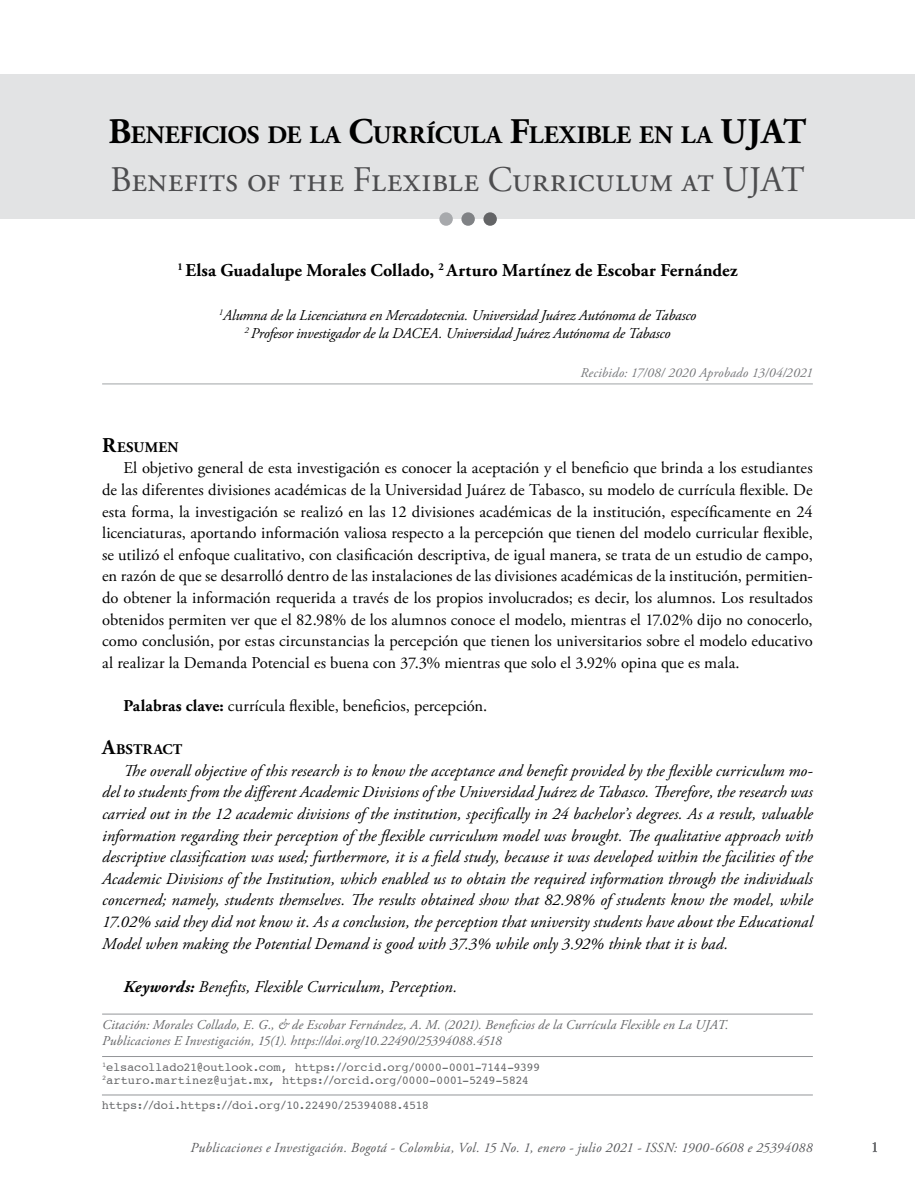
<style>
.page{position:relative;width:915px;height:1191px;background:#fff}
.page>*{position:absolute;margin:0;border:0;box-sizing:border-box;transform-origin:0 0}
.t1{font:36px "Adobe Garamond Pro";letter-spacing:.01em;color:#4d4d4f}
.t2{font:700 25.2px "Adobe Garamond Pro";color:#000}
.t3{font:700 18px "Adobe Garamond Pro";letter-spacing:.01em;color:#000}
.t4{font:16.5px/21.6px "Adobe Garamond Pro";letter-spacing:-.01em;color:#000;text-align:justify}
.t5{font:italic 16.5px/21.6px "Adobe Garamond Pro";letter-spacing:.005em;color:#000;text-align:justify}
.t6{font:italic 15px/18px "Adobe Garamond Pro";letter-spacing:-.015em;color:#000;text-align:center}
.t7{font:15px "Adobe Garamond Pro";color:#6d6e71}
.t8{font:700 14.7px "Adobe Garamond Pro";letter-spacing:.02em;color:#000}
.t9{font:italic 13.8px "Adobe Garamond Pro";letter-spacing:.02em;color:#58595b}
.t10{font:italic 13.5px/16.5px "Adobe Garamond Pro";letter-spacing:.01em;color:#636466}
.t11{font:italic 13.5px "Adobe Garamond Pro";letter-spacing:.01em;color:#77787b}
.t12{font:12px/13.5px "Courier";letter-spacing:-.02em;color:#636466}
.t13{font:12px "Courier";letter-spacing:-.04em;color:#636466}
.s1{font-size:36px}
.s2{font-size:21px}
.s3{font-weight:700}
</style>
<div class="page">
<div style="left:0;top:74px;width:914px;height:145px;background:#e2e3e4"></div>
<hr style="left:102px;top:383px;width:710px;height:1px;background:#c0c2c4">
<div style="left:483px;top:212px;width:13px;height:14px;background:#636466;border-radius:50%"></div>
<div style="left:461px;top:212px;width:13px;height:14px;background:#808285;border-radius:50%"></div>
<div style="left:439px;top:212px;width:13px;height:14px;background:#a7a9ac;border-radius:50%"></div>
<hr style="left:102px;top:1056px;width:710px;height:1px;background:#939598">
<hr style="left:102px;top:1094px;width:710px;height:1px;background:#939598">
<hr style="left:102px;top:1013px;width:710px;height:1px;background:#939598">
<h2 class="t2" style="left:108px;top:120px;width:699px"><span class="s1">B</span>ENEFICIOS DE LA <span class="s1">C</span>URRÍCULA <span class="s1">F</span>LEXIBLE EN LA <span class="s1">UJAT</span></h2>
<h1 class="t1" style="left:110px;top:158px;width:695px">Benefits of the Flexible Curriculum at UJAT</h1>
<p class="t3" style="left:177px;top:260px;width:561px"><sup>1</sup> Elsa Guadalupe Morales Collado, <sup>2</sup> Arturo Martínez de Escobar Fernández</p>
<p class="t6" style="left:218px;top:306px;width:479px"><sup>1</sup>Alumna de la Licenciatura en Mercadotecnia. Universidad Juárez Autónoma de Tabasco<br><sup>2</sup> Profesor investigador de la DACEA. Universidad Juárez Autónoma de Tabasco</p>
<p class="t11" style="left:580px;top:364px;width:234px">Recibido: 17/08/ 2020 Aprobado 13/04/2021</p>
<p class="t8" style="left:102px;top:438px;width:78px"><span class="s2">R</span>ESUMEN</p>
<p class="t4" style="left:102px;top:458px;width:712px;text-indent:21px">El objetivo general de esta investigación es conocer la aceptación y el beneficio que brinda a los estudiantes de las diferentes divisiones académicas de la Universidad Juárez de Tabasco, su modelo de currícula flexible. De esta forma, la investigación se realizó en las 12 divisiones académicas de la institución, específicamente en 24 licenciaturas, aportando información valiosa respecto a la percepción que tienen del modelo curricular flexible, se utilizó el enfoque cualitativo, con clasificación descriptiva, de igual manera, se trata de un estudio de campo, en razón de que se desarrolló dentro de las instalaciones de las divisiones académicas de la institución, permitien&shy;do obtener la información requerida a través de los propios involucrados; es decir, los alumnos. Los resultados obtenidos permiten ver que el 82.98% de los alumnos conoce el modelo, mientras el 17.02% dijo no conocerlo, como conclusión, por estas circunstancias la percepción que tienen los universitarios sobre el modelo educativo al realizar la Demanda Potencial es buena con 37.3% mientras que solo el 3.92% opina que es mala.</p>
<p class="t4" style="left:123px;top:695px;width:365px"><span class="s3">Palabras clave:</span> currícula flexible, beneficios, percepción.</p>
<p class="t8" style="left:102px;top:741px;width:82px"><span class="s2">A</span>BSTRACT</p>
<p class="t5" style="left:102px;top:760px;width:712px;text-indent:21px">The overall objective of this research is to know the acceptance and benefit provided by the flexible curriculum mo&shy;del to students from the different Academic Divisions of the Universidad Juárez de Tabasco. Therefore, the research was carried out in the 12 academic divisions of the institution, specifically in 24 bachelor’s degrees. As a result, valuable information regarding their perception of the flexible curriculum model was brought. The qualitative approach with descriptive classification was used; furthermore, it is a field study, because it was developed within the facilities of the Academic Divisions of the Institution, which enabled us to obtain the required information through the individuals concerned; namely, students themselves. The results obtained show that 82.98% of students know the model, while 17.02% said they did not know it. As a conclusion, the perception that university students have about the Educational Model when making the Potential Demand is good with 37.3% while only 3.92% think that it is bad.</p>
<p class="t5" style="left:123px;top:976px;width:335px"><span class="s3">Keywords:</span> Benefits, Flexible Curriculum, Perception.</p>
<p class="t10" style="left:102px;top:1016px;width:627px">Citación: Morales Collado, E. G., &amp; de Escobar Fernández, A. M. (2021). Beneficios de la Currícula Flexible en La UJAT.<br>Publicaciones E Investigación, 15(1). https://doi.org/10.22490/25394088.4518</p>
<p class="t12" style="left:102px;top:1059px;width:439px"><sup>1</sup>elsacollado21@outlook.com, https://orcid.org/0000-0001-7144-9399<br><sup>2</sup>arturo.martinez@ujat.mx, https://orcid.org/0000-0001-5249-5824</p>
<p class="t13" style="left:102px;top:1095px;width:328px">https://doi.https://doi.org/10.22490/25394088.4518</p>
<p class="t9" style="left:190px;top:1139px;width:623px">Publicaciones e Investigación. Bogotá - Colombia, Vol. 15 No. 1, enero - julio 2021 - ISSN: 1900-6608 e 25394088</p>
<p class="t7" style="left:870px;top:1137px;width:9px">1</p>
</div>
